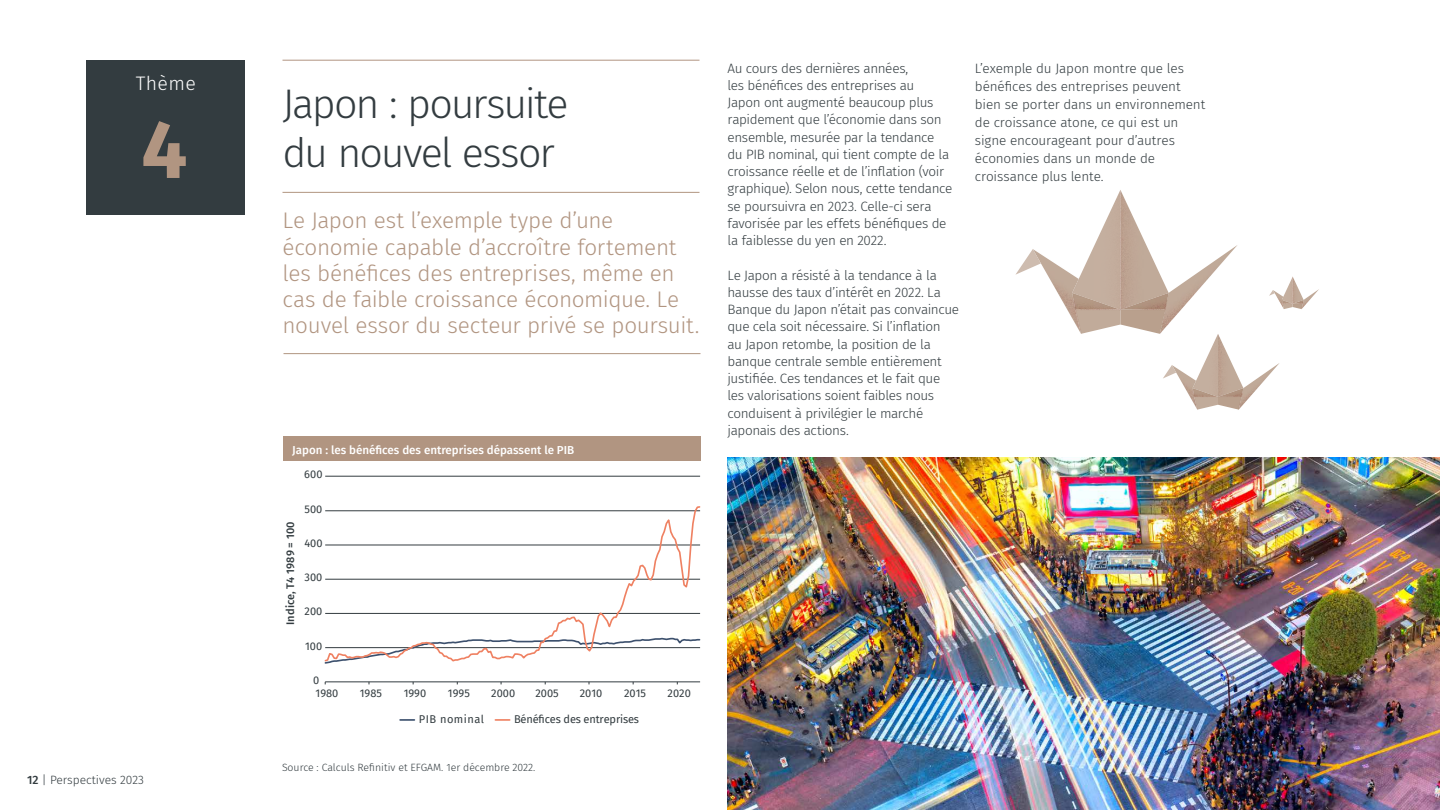
<style>
.page{position:relative;width:1440px;height:810px;background:#fff}
.page>*{position:absolute;margin:0;border:0;box-sizing:border-box;transform-origin:0 0}
.t1{font:700 82.05px "Fira Sans";color:#b19581}
.t2{font:300 41.25px/49.5px "Fira Sans";letter-spacing:-.05em;color:#333c40}
.t3{font:300 22.5px/26.2px "Fira Sans";letter-spacing:-.015em;color:#b19581}
.t4{font:300 19.5px "Fira Sans";letter-spacing:.02em;color:#fff}
.t5{font:300 13.5px/17.2px "Fira Sans";letter-spacing:-.02em;color:#333c40}
.t6{font:300 12px "Fira Sans";color:#333c40}
.t7{font:500 11.55px "Fira Sans";color:#fff}
.t8{font:11.02px "Fira Sans";color:#333c40}
.t9{font:500 11.02px "Fira Sans";color:#333c40}
.t10{font:11.02px "Fira Sans";letter-spacing:.045em;color:#333c40}
.t11{font:300 10.5px "Fira Sans";color:#333c40}
.s1{font-weight:500}
</style>
<div class="page">
<img style="left:728px;top:458px;width:712px;height:352px">
<svg style="left:1015px;top:190px;width:265px;height:220px"></svg>
<img style="left:1269px;top:264px;width:11px;height:13px">
<img style="left:1292px;top:276px;width:27px;height:33px">
<img style="left:1260px;top:277px;width:37px;height:45px">
<hr style="left:282px;top:60px;width:417px;height:1px;background:#b19581">
<hr style="left:284px;top:353px;width:416px;height:1px;background:#b19581">
<hr style="left:282px;top:192px;width:417px;height:1px;background:#b19581">
<div style="left:87px;top:60px;width:158px;height:155px;background:#333c40"></div>
<div style="left:283px;top:436px;width:417px;height:25px;background:#b19581"></div>
<hr style="left:325px;top:476px;width:375px;height:1px;background:#333c40">
<hr style="left:325px;top:682px;width:375px;height:1px;background:#333c40">
<svg style="left:324px;top:506px;width:377px;height:157px"></svg>
<svg style="left:400px;top:719px;width:14px;height:2px"></svg>
<svg style="left:495px;top:719px;width:15px;height:2px"></svg>
<h3 class="t4" style="left:136px;top:69px;width:62px">Thème</h3>
<h1 class="t1" style="left:141px;top:80px;width:48px">4</h1>
<p class="t6" style="left:27px;top:771px;width:118px"><span class="s1">12</span> | Perspectives 2023</p>
<h2 class="t2" style="left:282px;top:78px;width:288px">Japon : poursuite du nouvel essor</h2>
<h3 class="t3" style="left:283px;top:207px;width:418px">Le Japon est l’exemple type d’une économie capable d’accroître fortement les bénéfices des entreprises, même en cas de faible croissance économique. Le nouvel essor du secteur privé se poursuit.</h3>
<p class="t7" style="left:292px;top:441px;width:283px">Japon : les bénéfices des entreprises dépassent le PIB</p>
<p class="t8" style="left:304px;top:466px;width:20px">600</p>
<p class="t9" style="left:281px;top:625px;width:105px;rotate:-90deg">Indice, T4 1989 = 100</p>
<p class="t8" style="left:305px;top:500px;width:19px">500</p>
<p class="t8" style="left:304px;top:535px;width:20px">400</p>
<p class="t8" style="left:305px;top:569px;width:19px">300</p>
<p class="t8" style="left:305px;top:603px;width:19px">200</p>
<p class="t8" style="left:305px;top:638px;width:19px">100</p>
<p class="t8" style="left:313px;top:672px;width:8px">0</p>
<p class="t8" style="left:316px;top:684px;width:24px">1980</p>
<p class="t8" style="left:360px;top:684px;width:24px">1985</p>
<p class="t8" style="left:404px;top:684px;width:24px">1990</p>
<p class="t8" style="left:448px;top:684px;width:23px">1995</p>
<p class="t8" style="left:491px;top:684px;width:25px">2000</p>
<p class="t8" style="left:536px;top:684px;width:25px">2005</p>
<p class="t8" style="left:580px;top:684px;width:24px">2010</p>
<p class="t8" style="left:624px;top:684px;width:23px">2015</p>
<p class="t8" style="left:668px;top:684px;width:25px">2020</p>
<p class="t10" style="left:419px;top:711px;width:67px">PIB nominal</p>
<p class="t8" style="left:514px;top:711px;width:127px">Bénéfices des entreprises</p>
<p class="t11" style="left:282px;top:760px;width:255px">Source : Calculs Refinitiv et EFGAM. 1er décembre 2022.</p>
<p class="t5" style="left:727px;top:59px;width:226px">Au cours des dernières années,<br>les bénéfices des entreprises au<br>Japon ont augmenté beaucoup plus rapidement que l’économie dans son ensemble, mesurée par la tendance du PIB nominal, qui tient compte de la croissance réelle et de l’inflation (voir graphique). Selon nous, cette tendance se poursuivra en 2023. Celle-ci sera favorisée par les effets bénéfiques de la faiblesse du yen en 2022.</p>
<p class="t5" style="left:727px;top:266px;width:233px">Le Japon a résisté à la tendance à la hausse des taux d’intérêt en 2022. La Banque du Japon n’était pas convaincue que cela soit nécessaire. Si l’inflation<br>au Japon retombe, la position de la banque centrale semble entièrement justifiée. Ces tendances et le fait que les valorisations soient faibles nous conduisent à privilégier le marché japonais des actions.</p>
<p class="t5" style="left:975px;top:59px;width:232px;line-height:18px">L’exemple du Japon montre que les bénéfices des entreprises peuvent bien se porter dans un environnement de croissance atone, ce qui est un signe encourageant pour d’autres économies dans un monde de croissance plus lente.</p>
</div>
